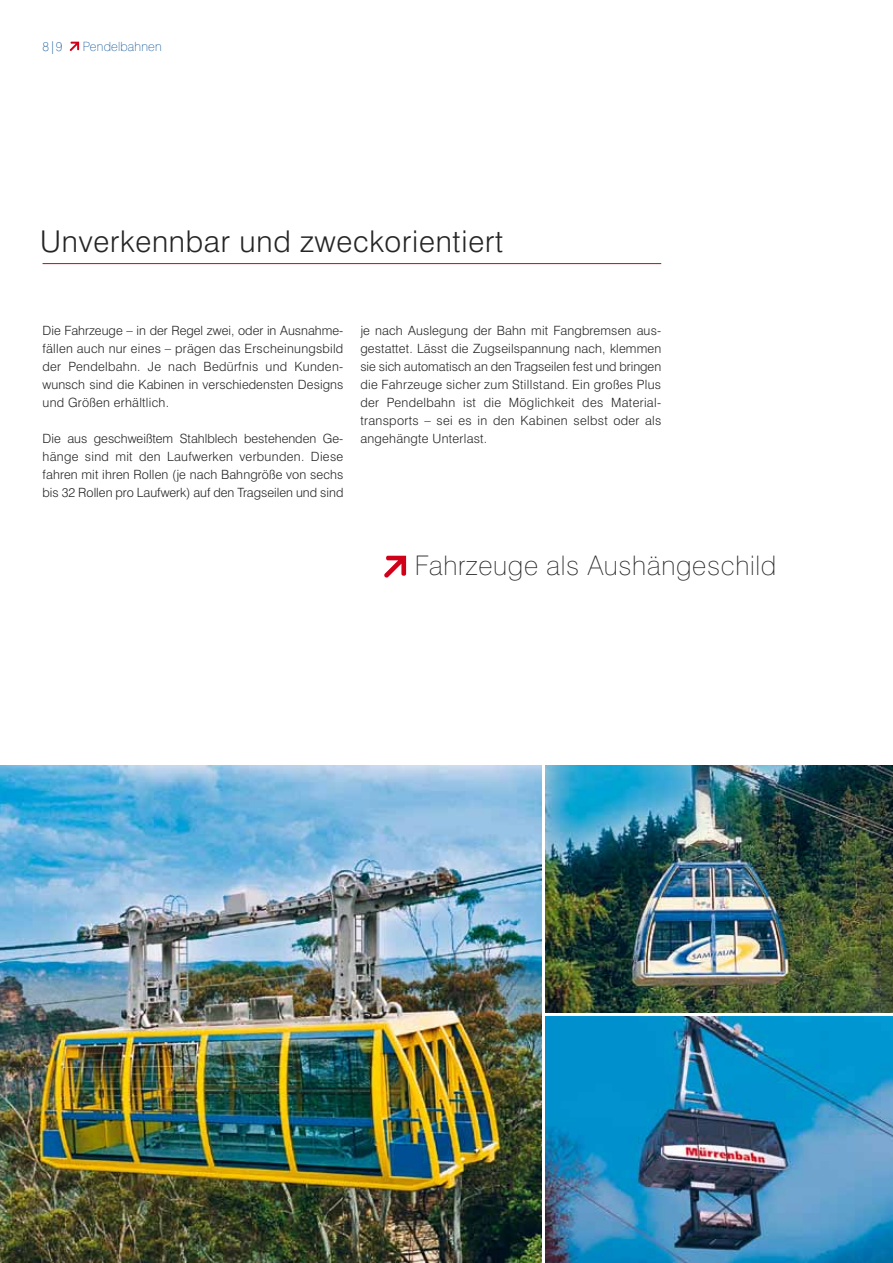
<style>
.page{position:relative;width:893px;height:1263px;background:#fff}
.page>*{position:absolute;margin:0;border:0;box-sizing:border-box;transform-origin:0 0}
.t1{font:300 30px "Swiss 721 BT";letter-spacing:.025em;color:#252526}
.t2{font:100 27px "Swiss 721 BT";letter-spacing:.025em;color:#252526}
.t3{font:300 12.75px/18px "Swiss 721 BT";letter-spacing:.01em;color:#252526;text-align:justify}
.t4{font:100 12.75px "Swiss 721 BT";letter-spacing:.015em;color:#004b93}
</style>
<div class="page">
<img style="left:0;top:765px;width:541px;height:498px">
<img style="left:545px;top:765px;width:348px;height:247px">
<img style="left:545px;top:1016px;width:348px;height:247px">
<hr style="left:43px;top:263px;width:618px;height:1px;background:#d10019">
<svg style="left:384px;top:556px;width:22px;height:22px"></svg>
<svg style="left:70px;top:42px;width:9px;height:9px"></svg>
<p class="t4" style="left:43px;top:39px;width:22px">8|9</p>
<p class="t4" style="left:83px;top:39px;width:80px">Pendelbahnen</p>
<h1 class="t1" style="left:40px;top:223px;width:464px">Unverkennbar und zweckorientiert</h1>
<p class="t3" style="left:43px;top:321px;width:302px">Die Fahrzeuge – in der Regel zwei, oder in Ausnahme&shy;fällen auch nur eines – prägen das Erscheinungsbild der Pendelbahn. Je nach Bedürfnis und Kunden&shy;wunsch sind die Kabinen in verschiedensten Designs und Größen erhältlich.</p>
<p class="t3" style="left:43px;top:429px;width:302px">Die aus geschweißtem Stahlblech bestehenden Ge&shy;hänge sind mit den Laufwerken verbunden. Diese fahren mit ihren Rollen (je nach Bahngröße von sechs bis 32 Rollen pro Laufwerk) auf den Tragseilen und sind</p>
<p class="t3" style="left:360px;top:321px;width:302px">je nach Auslegung der Bahn mit Fangbremsen aus&shy;gestattet. Lässt die Zugseilspannung nach, klemmen sie sich automatisch an den Tragseilen fest und bringen die Fahrzeuge sicher zum Stillstand. Ein großes Plus der Pendelbahn ist die Möglichkeit des Material&shy;transports – sei es in den Kabinen selbst oder als angehängte Unterlast.</p>
<h2 class="t2" style="left:415px;top:549px;width:363px">Fahrzeuge als Aushängeschild</h2>
</div>
